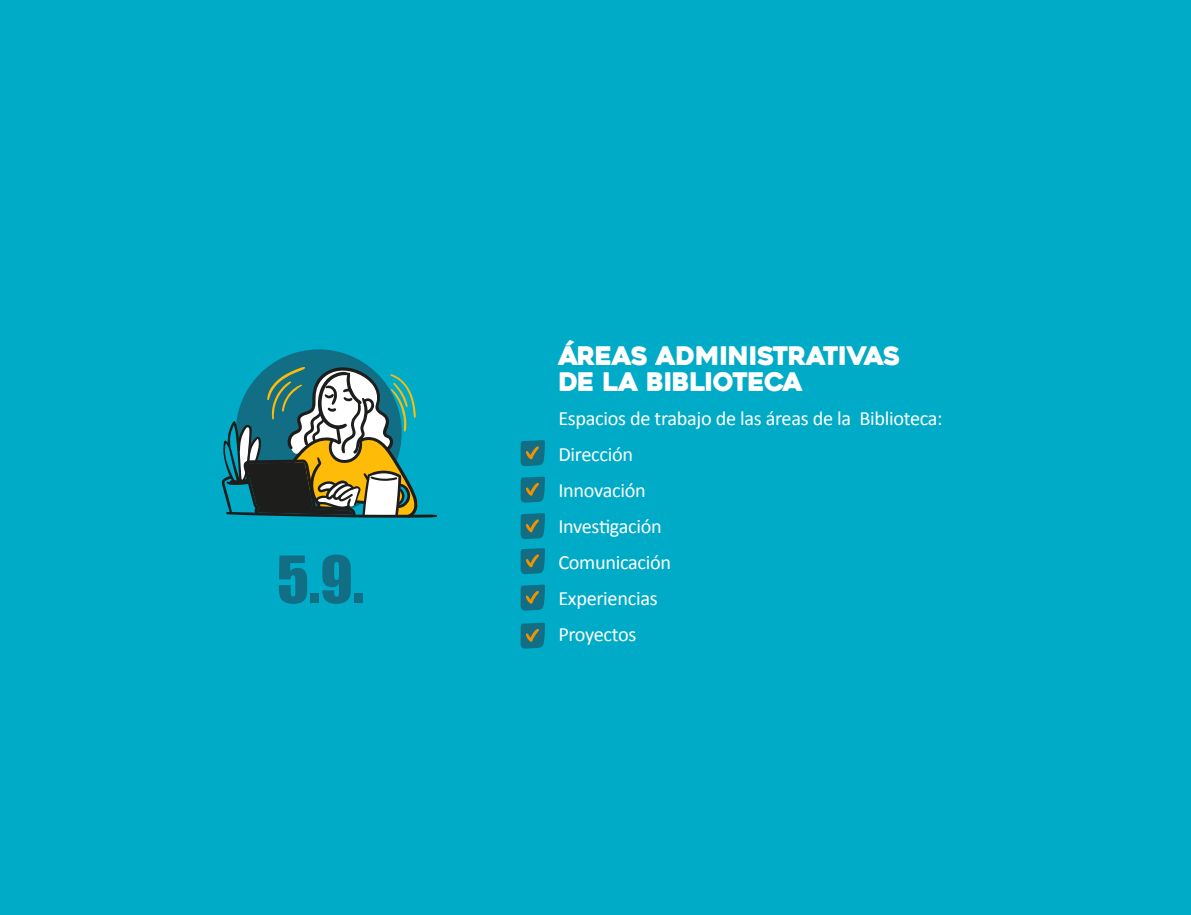
<style>
.page{position:relative;width:1191px;height:915px;background:#fff}
.page>*{position:absolute;margin:0;border:0;box-sizing:border-box;transform-origin:0 0}
.t1{font:60px "Impact";color:#126e84}
.t2{font:25.5px/25.5px "Heavitas";letter-spacing:-.015em;color:#fff}
.t3{font:20.25px/36px "Calibri";letter-spacing:-.015em;color:#fff}
</style>
<div class="page">
<div style="left:0;top:0;width:1191px;height:914px;background:#00abc8"></div>
<svg style="left:221px;top:349px;width:216px;height:169px"></svg>
<svg style="left:520px;top:440px;width:25px;height:26px"></svg>
<svg style="left:520px;top:476px;width:25px;height:26px"></svg>
<svg style="left:520px;top:513px;width:25px;height:26px"></svg>
<svg style="left:520px;top:548px;width:25px;height:26px"></svg>
<svg style="left:520px;top:584px;width:25px;height:26px"></svg>
<svg style="left:520px;top:622px;width:25px;height:26px"></svg>
<h1 class="t1" style="left:277px;top:547px;width:88px">5.9.</h1>
<p class="t2" style="left:558px;top:343px;width:344px">ÁREAS ADMINISTRATIVAS<br>DE LA BIBLIOTECA</p>
<p class="t3" style="left:558px;top:401px;width:386px">Espacios de trabajo de las áreas de la Biblioteca:<br>Dirección<br>Innovación<br>Investigación<br>Comunicación<br>Experiencias<br>Proyectos</p>
</div>
